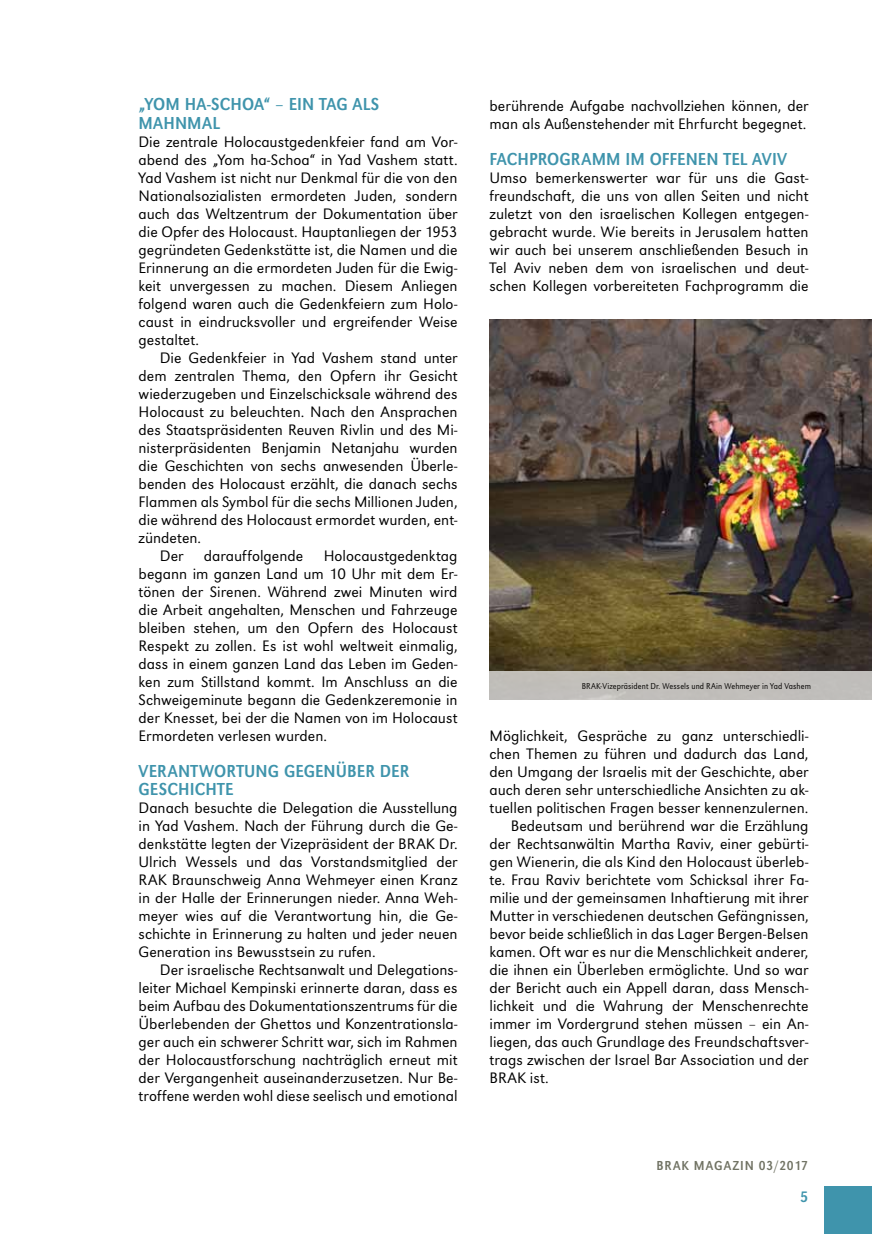
<style>
.page{position:relative;width:872px;height:1234px;background:#fff}
.page>*{position:absolute;margin:0;border:0;box-sizing:border-box;transform-origin:0 0}
.t1{font:18px/18px "URW Grotesk T Regu Extr Narr";letter-spacing:.005em;color:#3f94ac}
.t2{font:15.75px/18px "URW Grotesk T Ligh";color:#000;text-align:justify}
.t3{font:15.75px "URW Grotesk T Regu Extr Narr";color:#3f94ac}
.t4{font:13.5px "URW Grotesk T Regu Extr Narr";letter-spacing:.065em;color:#717364}
.t5{font:9px "URW Grotesk T Ligh Extr Narr";letter-spacing:.01em;color:#000}
</style>
<div class="page">
<img style="left:489px;top:319px;width:383px;height:351px">
<div style="left:489px;top:670px;width:383px;height:29px;background:#c1bfbb"></div>
<div style="left:824px;top:1185px;width:48px;height:48px;background:#3f94ac"></div>
<p class="t1" style="left:139px;top:95px;width:242px">„YOM HA-S CHOA“ – EIN TAG ALS<br>MAHNMAL</p>
<p class="t2" style="left:139px;top:132px;width:320px">Die zentrale Holocaustgedenkfeier fand am Vor&shy;abend des „Yom ha-Schoa“ in Yad Vashem statt.<br>Yad Vashem ist nicht nur Denkmal für die von den Nationalsozialisten ermordeten Juden, sondern auch das Weltzentrum der Dokumentation über die Opfer des Holocaust. Hauptanliegen der 1953 gegründeten Gedenkstätte ist, die Namen und die Erinnerung an die ermordeten Juden für die Ewig&shy;keit unvergessen zu machen. Diesem Anliegen folgend waren auch die Gedenkfeiern zum Holo&shy;caust in eindrucksvoller und ergreifender Weise gestaltet.</p>
<p class="t2" style="left:160px;top:348px;width:299px">Die Gedenkfeier in Yad Vashem stand unter</p>
<p class="t2" style="left:139px;top:366px;width:320px">dem zentralen Thema, den Opfern ihr Gesicht</p>
<p class="t2" style="left:139px;top:384px;width:320px">wiederzugeben und Einzelschicksale während des</p>
<p class="t2" style="left:139px;top:402px;width:320px">Holocaust zu beleuchten. Nach den Ansprachen</p>
<p class="t2" style="left:139px;top:420px;width:320px">des Staatspräsidenten Reuven Rivlin und des Mi-</p>
<p class="t2" style="left:139px;top:438px;width:320px">nisterpräsidenten Benjamin Netanjahu wurden</p>
<p class="t2" style="left:139px;top:456px;width:320px">die Geschichten von sechs anwesenden Überle-</p>
<p class="t2" style="left:139px;top:474px;width:320px">benden des Holocaust erzählt, die danach sechs</p>
<p class="t2" style="left:139px;top:492px;width:320px">Flammen als Symbol für die sechs Millionen Juden,</p>
<p class="t2" style="left:139px;top:510px;width:320px">die während des Holocaust ermordet wurden, ent-</p>
<p class="t2" style="left:139px;top:528px;width:64px">zündeten.</p>
<p class="t2" style="left:160px;top:546px;width:25px">Der</p>
<p class="t2" style="left:204px;top:546px;width:101px">darauffolgende</p>
<p class="t2" style="left:139px;top:546px;width:320px;text-indent:185px">Holocaustgedenktag begann im ganzen Land um 10 Uhr mit dem Er&shy;tönen der Sirenen. Während zwei Minuten wird die Arbeit angehalten, Menschen und Fahrzeuge bleiben stehen, um den Opfern des Holocaust Respekt zu zollen. Es ist wohl weltweit einmalig, dass in einem ganzen Land das Leben im Geden&shy;ken zum Stillstand kommt. Im Anschluss an die Schweigeminute begann die Gedenkzeremonie in der Knesset, bei der die Namen von im Holocaust Ermordeten verlesen wurden.</p>
<p class="t1" style="left:139px;top:761px;width:272px">VERANTWORTUNG GEGENÜBER DER<br>GESCHICHTE</p>
<p class="t2" style="left:139px;top:798px;width:321px">Danach besuchte die Delegation die Ausstellung in Yad Vashem. Nach der Führung durch die Ge&shy;denkstätte legten der Vizepräsident der BRAK Dr.<br>Ulrich Wessels und das Vorstandsmitglied der RAK Braunschweig Anna Wehmeyer einen Kranz in der Halle der Erinnerungen nieder. Anna Weh&shy;meyer wies auf die Verantwortung hin, die Ge&shy;schichte in Erinnerung zu halten und jeder neuen Generation ins Bewusstsein zu rufen.</p>
<p class="t2" style="left:139px;top:960px;width:320px;text-indent:21px">Der israelische Rechtsanwalt und Delegations&shy;leiter Michael Kempinski erinnerte daran, dass es beim Aufbau des Dokumentationszentrums für die Überlebenden der Ghettos und Konzentrationsla&shy;ger auch ein schwerer Schritt war, sich im Rahmen der Holocaustforschung nachträglich erneut mit der Vergangenheit auseinanderzusetzen. Nur Be&shy;troffene werden wohl diese seelisch und emotional</p>
<p class="t2" style="left:489px;top:96px;width:320px">berührende Aufgabe nachvollziehen können, der man als Außenstehender mit Ehrfurcht begegnet.</p>
<p class="t1" style="left:489px;top:149px;width:299px">FACHPROGRAMM IM OFFENEN TEL AVIV</p>
<p class="t2" style="left:489px;top:168px;width:320px">Umso bemerkenswerter war für uns die Gast&shy;freundschaft, die uns von allen Seiten und nicht zuletzt von den israelischen Kollegen entgegen&shy;gebracht wurde. Wie bereits in Jerusalem hatten wir auch bei unserem anschließenden Besuch in Tel Aviv neben dem von israelischen und deut&shy;schen Kollegen vorbereiteten Fachprogramm die</p>
<p class="t5" style="left:581px;top:680px;width:231px">BRAK-Vizepräsident Dr. Wessels und RAin Wehmeyer in Yad Vashem</p>
<p class="t2" style="left:489px;top:726px;width:320px">Möglichkeit, Gespräche zu ganz unterschiedli-</p>
<p class="t2" style="left:489px;top:744px;width:320px">chen Themen zu führen und dadurch das Land,</p>
<p class="t2" style="left:489px;top:762px;width:320px">den Umgang der Israelis mit der Geschichte, aber</p>
<p class="t2" style="left:489px;top:780px;width:320px">auch deren sehr unterschiedliche Ansichten zu ak-</p>
<p class="t2" style="left:489px;top:798px;width:320px">tuellen politischen Fragen besser kennenzulernen.</p>
<p class="t2" style="left:511px;top:816px;width:299px">Bedeutsam und berührend war die Erzählung</p>
<p class="t2" style="left:489px;top:834px;width:320px">der Rechtsanwältin Martha Raviv, einer gebürti-</p>
<p class="t2" style="left:489px;top:852px;width:320px">gen Wienerin, die als Kind den Holocaust überleb-</p>
<p class="t2" style="left:489px;top:870px;width:320px">te. Frau Raviv berichtete vom Schicksal ihrer Fa-</p>
<p class="t2" style="left:489px;top:888px;width:320px">milie und der gemeinsamen Inhaftierung mit ihrer</p>
<p class="t2" style="left:489px;top:906px;width:320px">Mutter in verschiedenen deutschen Gefängnissen,</p>
<p class="t2" style="left:489px;top:924px;width:320px">bevor beide schließlich in das Lager Bergen-Belsen</p>
<p class="t2" style="left:489px;top:942px;width:320px">kamen. Oft war es nur die Menschlichkeit anderer,</p>
<p class="t2" style="left:489px;top:960px;width:320px">die ihnen ein Überleben ermöglichte. Und so war</p>
<p class="t2" style="left:489px;top:978px;width:320px">der Bericht auch ein Appell daran, dass Mensch-</p>
<p class="t2" style="left:489px;top:996px;width:320px">lichkeit und die Wahrung der Menschenrechte</p>
<p class="t2" style="left:489px;top:1014px;width:320px">immer im Vordergrund stehen müssen – ein An-</p>
<p class="t2" style="left:489px;top:1032px;width:320px">liegen, das auch Grundlage des Freundschaftsver-</p>
<p class="t2" style="left:489px;top:1050px;width:320px">trags zwischen der Israel Bar Association und der</p>
<p class="t2" style="left:489px;top:1068px;width:61px">BRAK ist.</p>
<p class="t4" style="left:656px;top:1157px;width:153px">BRAK MAGAZIN 03/2017</p>
<p class="t3" style="left:800px;top:1187px;width:9px">5</p>
</div>
